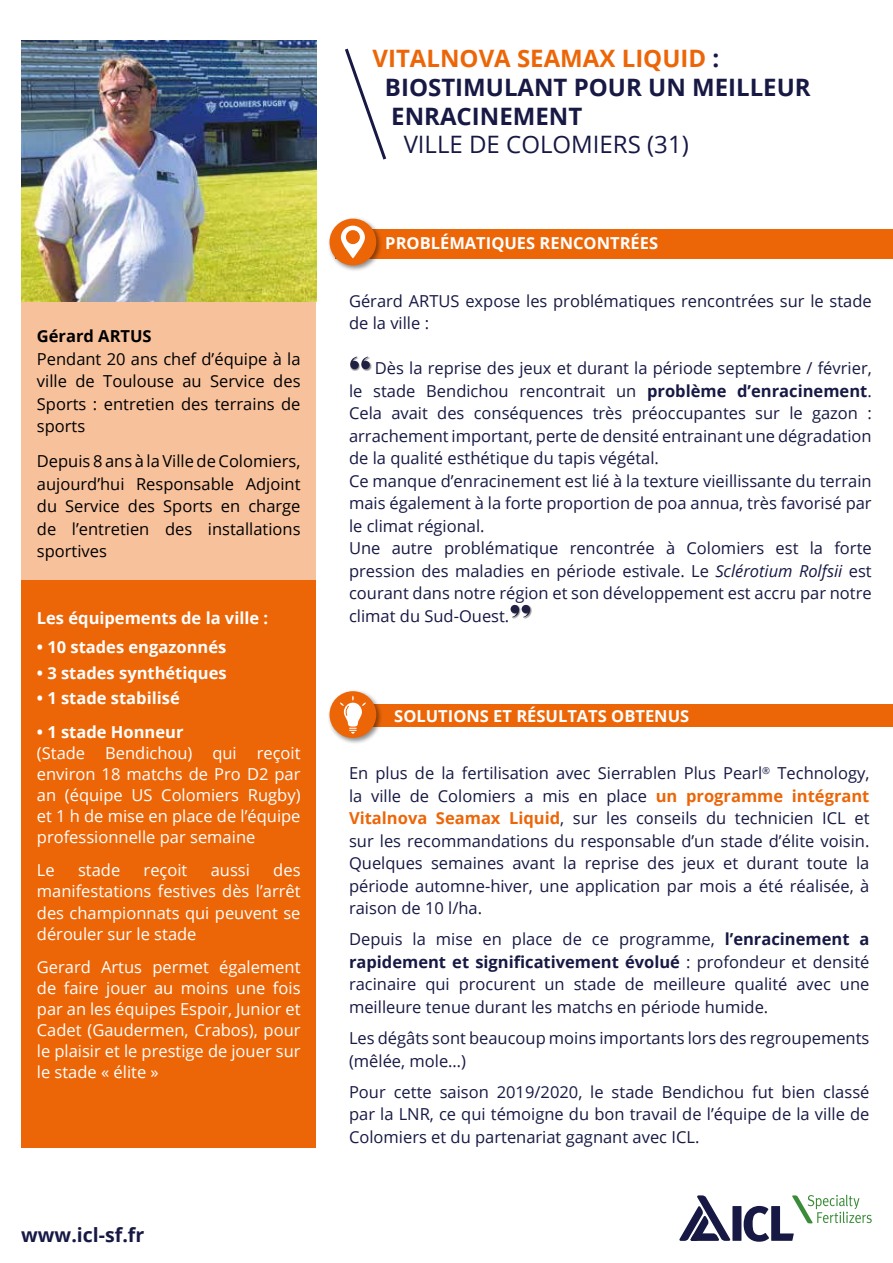
<style>
.page{position:relative;width:893px;height:1263px;background:#fff}
.page>*{position:absolute;margin:0;border:0;box-sizing:border-box;transform-origin:0 0}
.t1{font:700 24px/28.8px "Open Sans";color:#171944}
.t2{font:24px "Open Sans";color:#171944}
.t3{font:700 19.5px "Open Sans";color:#171944}
.t4{font:16.5px/22.5px "Open Sans";color:#171944;text-align:justify}
.t5{font:16.5px/21px "Open Sans";color:#fff;text-align:justify}
.t6{font:16.5px/22.5px "Open Sans";color:#000;text-align:justify}
.t7{font:700 16.5px "Open Sans";color:#fff}
.t8{font:700 16.5px "Open Sans";color:#000}
.s1{color:#ec6608}
.s2{font-weight:700}
.s3{font-style:italic}
.s4{font-weight:700;color:#ec6608}
</style>
<div class="page">
<svg style="left:345px;top:48px;width:42px;height:112px"></svg>
<svg style="left:679px;top:1195px;width:52px;height:46px"></svg>
<div style="left:732px;top:1206px;width:9px;height:35px;background:#171944"></div>
<svg style="left:744px;top:1195px;width:128px;height:47px"></svg>
<img style="left:21px;top:40px;width:295px;height:262px">
<div style="left:21px;top:302px;width:295px;height:845px;background:#ec6608"></div>
<div style="left:21px;top:302px;width:295px;height:278px;background:#f7c19c"></div>
<div style="left:357px;top:704px;width:536px;height:23px;background:#ec6608"></div>
<div style="left:327px;top:689px;width:56px;height:56px;background:#000;opacity:.45"></div>
<div style="left:329px;top:691px;width:47px;height:47px;background:#ec6608;border-radius:50%"></div>
<svg style="left:340px;top:695px;width:26px;height:39px"></svg>
<div style="left:336px;top:229px;width:557px;height:30px;background:#ec6608"></div>
<div style="left:327px;top:216px;width:56px;height:56px;background:#000;opacity:.45"></div>
<div style="left:329px;top:219px;width:47px;height:46px;background:#ec6608;border-radius:50%"></div>
<svg style="left:341px;top:226px;width:24px;height:32px"></svg>
<div style="left:350px;top:357px;width:21px;height:14px;background:#000;opacity:.45"></div>
<svg style="left:350px;top:357px;width:20px;height:12px"></svg>
<div style="left:510px;top:605px;width:22px;height:14px;background:#000;opacity:.45"></div>
<svg style="left:511px;top:605px;width:19px;height:12px"></svg>
<p class="t8" style="left:37px;top:324px;width:116px">Gérard ARTUS</p>
<p class="t6" style="left:37px;top:347px;width:265px">Pendant 20 ans chef d’équipe à la ville de Toulouse au Service des Sports : entretien des terrains de sports</p>
<p class="t6" style="left:37px;top:450px;width:265px">Depuis 8 ans à la Ville de Colomiers, aujourd’hui Responsable Adjoint du Service des Sports en charge de l’entretien des installations sportives</p>
<p class="t7" style="left:37px;top:606px;width:233px">Les équipements de la ville :</p>
<p class="t7" style="left:37px;top:636px;width:191px">• 10 stades engazonnés</p>
<p class="t7" style="left:37px;top:661px;width:191px">• 3 stades synthétiques</p>
<p class="t7" style="left:37px;top:686px;width:144px">• 1 stade stabilisé</p>
<p class="t7" style="left:37px;top:720px;width:148px">• 1 stade Honneur</p>
<p class="t5" style="left:37px;top:742px;width:265px">(Stade Bendichou) qui reçoit environ 18 matchs de Pro D2 par an (équipe US Colomiers Rugby) et 1 h de mise en place de l’équipe professionnelle par semaine</p>
<p class="t5" style="left:37px;top:859px;width:19px">Le</p>
<p class="t5" style="left:78px;top:859px;width:44px">stade</p>
<p class="t5" style="left:144px;top:859px;width:45px">reçoit</p>
<p class="t5" style="left:211px;top:859px;width:41px">aussi</p>
<p class="t5" style="left:37px;top:859px;width:265px;text-indent:236px">des manifestations festives dès l’arrêt des championnats qui peuvent se dérouler sur le stade</p>
<p class="t5" style="left:37px;top:956px;width:265px">Gerard Artus permet également de faire jouer au moins une fois par an les équipes Espoir, Junior et Cadet (Gaudermen, Crabos), pour le plaisir et le prestige de jouer sur le stade « élite »</p>
<p class="t3" style="left:21px;top:1221px;width:125px">www.icl-sf.fr</p>
<h1 class="t1" style="left:385px;top:43px;width:427px;text-indent:-12px"><span class="s1">VITALNOVA SEAMAX LIQUID</span> :<br>BIOSTIMULANT POUR UN MEILLEUR<br>ENRACINEMENT</h1>
<h1 class="t2" style="left:404px;top:128px;width:287px">VILLE DE COLOMIERS (31)</h1>
<p class="t7" style="left:385px;top:231px;width:274px">PROBLÉMATIQUES RENCONTRÉES</p>
<p class="t4" style="left:349px;top:289px;width:524px">Gérard ARTUS expose les problématiques rencontrées sur le stade de la ville :</p>
<p class="t4" style="left:349px;top:357px;width:524px;text-align:left;text-indent:26px">Dès la reprise des jeux et durant la période septembre / février, le stade Bendichou rencontrait un <span class="s2">problème d’enracinement</span>.<br>Cela avait des conséquences très préoccupantes sur le gazon : arrachement important, perte de densité entrainant une dégradation de la qualité esthétique du tapis végétal.<br>Ce manque d’enracinement est lié à la texture vieillissante du terrain mais également à la forte proportion de poa annua, très favorisé par le climat régional.<br>Une autre problématique rencontrée à Colomiers est la forte pression des maladies en période estivale. Le <span class="s3">Sclérotium Rolfsii</span> est courant dans notre région et son développement est accru par notre climat du Sud-Ouest.</p>
<p class="t7" style="left:394px;top:704px;width:296px">SOLUTIONS ET RÉSULTATS OBTENUS</p>
<p class="t4" style="left:349px;top:762px;width:522px">En plus de la fertilisation avec Sierrablen Plus Pearl<sup>®</sup> Technology, la ville de Colomiers a mis en place <span class="s4">un programme intégrant Vitalnova Seamax Liquid</span>, sur les conseils du technicien ICL et sur les recommandations du responsable d’un stade d’élite voisin.<br>Quelques semaines avant la reprise des jeux et durant toute la période automne-hiver, une application par mois a été réalisée, à raison de 10 l/ha.</p>
<p class="t4" style="left:349px;top:928px;width:522px">Depuis la mise en place de ce programme, <span class="s2">l’enracinement a rapidement et significativement évolué</span> : profondeur et densité racinaire qui procurent un stade de meilleure qualité avec une meilleure tenue durant les matchs en période humide.</p>
<p class="t4" style="left:349px;top:1026px;width:522px">Les dégâts sont beaucoup moins importants lors des regroupements (mêlée, mole…)</p>
<p class="t4" style="left:349px;top:1080px;width:522px">Pour cette saison 2019/2020, le stade Bendichou fut bien classé par la LNR, ce qui témoigne du bon travail de l’équipe de la ville de Colomiers et du partenariat gagnant avec ICL.</p>
</div>
